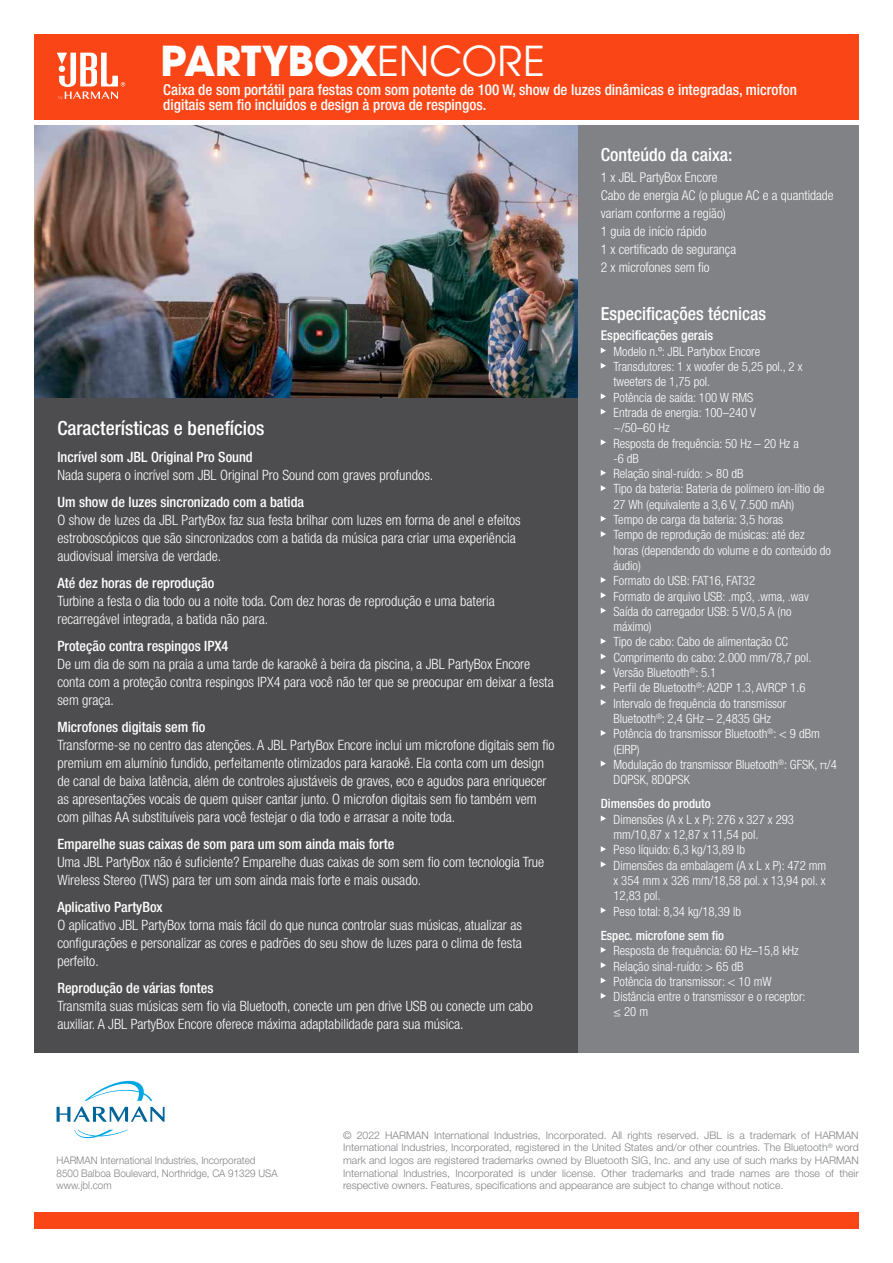
<style>
.page{position:relative;width:893px;height:1263px;background:#fff}
.page>*{position:absolute;margin:0;border:0;box-sizing:border-box;transform-origin:0 0}
.t1{font:700 45.45px "Avant Gard Goth EF";color:#fff}
.t2{font:500 condensed 19.5px "Helvetica Neue LT Pro";color:#fff}
.t3{font:500 condensed 18px "Helvetica Neue LT Pro";color:#fff}
.t4{font:500 condensed 15px/15px "Helvetica Neue LT Pro";color:#fff}
.t5{font:300 condensed 14.25px/18px "Helvetica Neue LT Pro";color:#fff}
.t6{font:500 condensed 14.25px "Helvetica Neue LT Pro";color:#fff}
.t7{font:300 condensed 13.5px/18px "Helvetica Neue LT Pro";color:#fff}
.t8{font:500 condensed 13.5px "Helvetica Neue LT Pro";color:#fff}
.t9{font:300 condensed 12.75px/15.3px "Helvetica Neue LT Pro";color:#fff}
.t10{font:500 condensed 12.75px "Helvetica Neue LT Pro";color:#fff}
.t11{font:300 10.5px/12.6px "Helvetica Neue LT Pro";color:#808285;text-align:justify}
.t12{font:300 10.5px/12.6px "Helvetica Neue LT Pro";color:#808285;scale:.94 1}
.s1{font-weight:400}
</style>
<div class="page">
<div style="left:34px;top:1213px;width:825px;height:16px;background:#fa4616"></div>
<svg style="left:74px;top:1130px;width:54px;height:8px"></svg>
<svg style="left:57px;top:1080px;width:108px;height:42px"></svg>
<img style="left:34px;top:125px;width:544px;height:273px">
<div style="left:34px;top:398px;width:544px;height:654px;background:#4d4d4f"></div>
<div style="left:578px;top:125px;width:281px;height:927px;background:#808285"></div>
<svg style="left:601px;top:347px;width:5px;height:6px"></svg>
<svg style="left:601px;top:363px;width:5px;height:6px"></svg>
<svg style="left:601px;top:393px;width:5px;height:6px"></svg>
<svg style="left:601px;top:409px;width:5px;height:6px"></svg>
<svg style="left:601px;top:439px;width:5px;height:6px"></svg>
<svg style="left:601px;top:470px;width:5px;height:6px"></svg>
<svg style="left:601px;top:485px;width:5px;height:6px"></svg>
<svg style="left:601px;top:516px;width:5px;height:6px"></svg>
<svg style="left:601px;top:531px;width:5px;height:6px"></svg>
<svg style="left:601px;top:577px;width:5px;height:6px"></svg>
<svg style="left:601px;top:592px;width:5px;height:6px"></svg>
<svg style="left:601px;top:608px;width:5px;height:5px"></svg>
<svg style="left:601px;top:638px;width:5px;height:6px"></svg>
<svg style="left:601px;top:653px;width:5px;height:6px"></svg>
<svg style="left:601px;top:669px;width:5px;height:6px"></svg>
<svg style="left:601px;top:684px;width:5px;height:6px"></svg>
<svg style="left:601px;top:699px;width:5px;height:6px"></svg>
<svg style="left:601px;top:730px;width:5px;height:6px"></svg>
<svg style="left:601px;top:761px;width:5px;height:5px"></svg>
<svg style="left:601px;top:815px;width:5px;height:6px"></svg>
<svg style="left:601px;top:846px;width:5px;height:6px"></svg>
<svg style="left:601px;top:861px;width:5px;height:6px"></svg>
<svg style="left:601px;top:907px;width:5px;height:6px"></svg>
<svg style="left:601px;top:947px;width:5px;height:6px"></svg>
<svg style="left:601px;top:962px;width:5px;height:6px"></svg>
<svg style="left:601px;top:977px;width:5px;height:6px"></svg>
<svg style="left:601px;top:993px;width:5px;height:6px"></svg>
<div style="left:34px;top:34px;width:825px;height:85px;background:#fa4616"></div>
<svg style="left:57px;top:53px;width:68px;height:47px"></svg>
<h1 class="t1" style="left:160px;top:33px;width:386px">PARTYBOX<span class="s1">ENCORE</span></h1>
<p class="t4" style="left:163px;top:82px;width:635px">Caixa de som portátil para festas com som potente de 100 W, show de luzes dinâmicas e integradas, microfon digitais sem fio incluídos e design à prova de respingos.</p>
<h2 class="t2" style="left:57px;top:416px;width:209px">Características e benefícios</h2>
<p class="t6" style="left:57px;top:448px;width:197px">Incrível som JBL Original Pro Sound</p>
<p class="t5" style="left:57px;top:466px;width:377px">Nada supera o incrível som JBL Original Pro Sound com graves profundos.</p>
<p class="t6" style="left:57px;top:493px;width:248px">Um show de luzes sincronizado com a batida</p>
<p class="t5" style="left:57px;top:511px;width:465px">O show de luzes da JBL PartyBox faz sua festa brilhar com luzes em forma de anel e efeitos estroboscópicos que são sincronizados com a batida da música para criar uma experiência audiovisual imersiva de verdade.</p>
<p class="t6" style="left:57px;top:574px;width:159px">Até dez horas de reprodução</p>
<p class="t5" style="left:57px;top:592px;width:439px">Turbine a festa o dia todo ou a noite toda. Com dez horas de reprodução e uma bateria recarregável integrada, a batida não para.</p>
<p class="t6" style="left:57px;top:637px;width:173px">Proteção contra respingos IPX4</p>
<p class="t5" style="left:57px;top:655px;width:498px">De um dia de som na praia a uma tarde de karaokê à beira da piscina, a JBL PartyBox Encore conta com a proteção contra respingos IPX4 para você não ter que se preocupar em deixar a festa sem graça.</p>
<p class="t6" style="left:57px;top:718px;width:149px">Microfones digitais sem fio</p>
<p class="t5" style="left:57px;top:736px;width:499px">Transforme-se no centro das atenções. A JBL PartyBox Encore inclui um microfone digitais sem fio premium em alumínio fundido, perfeitamente otimizados para karaokê. Ela conta com um design de canal de baixa latência, além de controles ajustáveis de graves, eco e agudos para enriquecer as apresentações vocais de quem quiser cantar junto. O microfon digitais sem fio também vem com pilhas AA substituíveis para você festejar o dia todo e arrasar a noite toda.</p>
<p class="t6" style="left:57px;top:835px;width:338px">Emparelhe suas caixas de som para um som ainda mais forte</p>
<p class="t5" style="left:57px;top:853px;width:488px">Uma JBL PartyBox não é suficiente? Emparelhe duas caixas de som sem fio com tecnologia True<br>Wireless Stereo (TWS) para ter um som ainda mais forte e mais ousado.</p>
<p class="t6" style="left:57px;top:898px;width:107px">Aplicativo PartyBox</p>
<p class="t5" style="left:57px;top:916px;width:466px;text-align:justify">O aplicativo JBL PartyBox torna mais fácil do que nunca controlar suas músicas, atualizar as configurações e personalizar as cores e padrões do seu show de luzes para o clima de festa perfeito.</p>
<p class="t6" style="left:57px;top:979px;width:157px">Reprodução de várias fontes</p>
<p class="t5" style="left:57px;top:997px;width:477px">Transmita suas músicas sem fio via Bluetooth, conecte um pen drive USB ou conecte um cabo auxiliar. A JBL PartyBox Encore oferece máxima adaptabilidade para sua música.</p>
<p class="t3" style="left:601px;top:144px;width:133px">Conteúdo da caixa:</p>
<p class="t7" style="left:601px;top:168px;width:234px">1 x JBL PartyBox Encore<br>Cabo de energia AC (o plugue AC e a quantidade variam conforme a região)<br>1 guia de início rápido<br>1 x certificado de segurança<br>2 x microfones sem fio</p>
<p class="t3" style="left:601px;top:303px;width:167px">Especificações técnicas</p>
<p class="t8" style="left:601px;top:328px;width:114px">Especificações gerais</p>
<p class="t9" style="left:613px;top:343px;width:225px">Modelo n.º: JBL Partybox Encore<br>Transdutores: 1 x woofer de 5,25 pol., 2 x tweeters de 1,75 pol.<br>Potência de saída: 100 W RMS<br>Entrada de energia: 100–240 V<br>~/50–60 Hz<br>Resposta de frequência: 50 Hz – 20 Hz a<br>-6 dB<br>Relação sinal-ruído: &gt; 80 dB<br>Tipo da bateria: Bateria de polímero íon-lítio de<br>27 Wh (equivalente a 3,6 V, 7.500 mAh)<br>Tempo de carga da bateria: 3,5 horas<br>Tempo de reprodução de músicas: até dez<br>horas (dependendo do volume e do conteúdo do áudio)<br>Formato do USB: FAT16, FAT32<br>Formato de arquivo USB: .mp3, .wma, .wav<br>Saída do carregador USB: 5 V/0,5 A (no<br>máximo)<br>Tipo de cabo: Cabo de alimentação CC<br>Comprimento do cabo: 2.000 mm/78,7 pol.<br>Versão Bluetooth<sup>®</sup>: 5.1<br>Perfil de Bluetooth<sup>®</sup>: A2DP 1.3, AVRCP 1.6<br>Intervalo de frequência do transmissor<br>Bluetooth<sup>®</sup>: 2,4 GHz – 2,4835 GHz<br>Potência do transmissor Bluetooth<sup>®</sup>: &lt; 9 dBm (EIRP)<br>Modulação do transmissor Bluetooth<sup>®</sup>: GFSK, π/4<br>DQPSK, 8DQPSK</p>
<p class="t10" style="left:601px;top:796px;width:111px">Dimensões do produto</p>
<p class="t9" style="left:613px;top:811px;width:214px">Dimensões (A x L x P): 276 x 327 x 293 mm/10,87 x 12,87 x 11,54 pol.<br>Peso líquido: 6,3 kg/13,89 lb<br>Dimensões da embalagem (A x L x P): 472 mm x 354 mm x 326 mm/18,58 pol. x 13,94 pol. x<br>12,83 pol.<br>Peso total: 8,34 kg/18,39 lb</p>
<p class="t10" style="left:601px;top:928px;width:125px">Espec. microfone sem fio</p>
<p class="t9" style="left:613px;top:943px;width:194px">Resposta de frequência: 60 Hz–15,8 kHz<br>Relação sinal-ruído: &gt; 65 dB<br>Potência do transmissor: &lt; 10 mW<br>Distância entre o transmissor e o receptor: ≤ 20 m</p>
<p class="t12" style="left:57px;top:1154px;width:237px">HARMAN International Industries, Incorporated<br>8500 Balboa Boulevard, Northridge, CA 91329 USA www.jbl.com</p>
<p class="t11" style="left:343px;top:1128px;width:517px">© 2022 HARMAN International Industries, Incorporated. All rights reserved. JBL is a trademark of HARMAN International Industries, Incorporated, registered in the United States and/or other countries. The Bluetooth<sup>®</sup> word mark and logos are registered trademarks owned by Bluetooth SIG, Inc. and any use of such marks by HARMAN International Industries, Incorporated is under license. Other trademarks and trade names are those of their respective owners. Features, specifications and appearance are subject to change without notice.</p>
</div>
